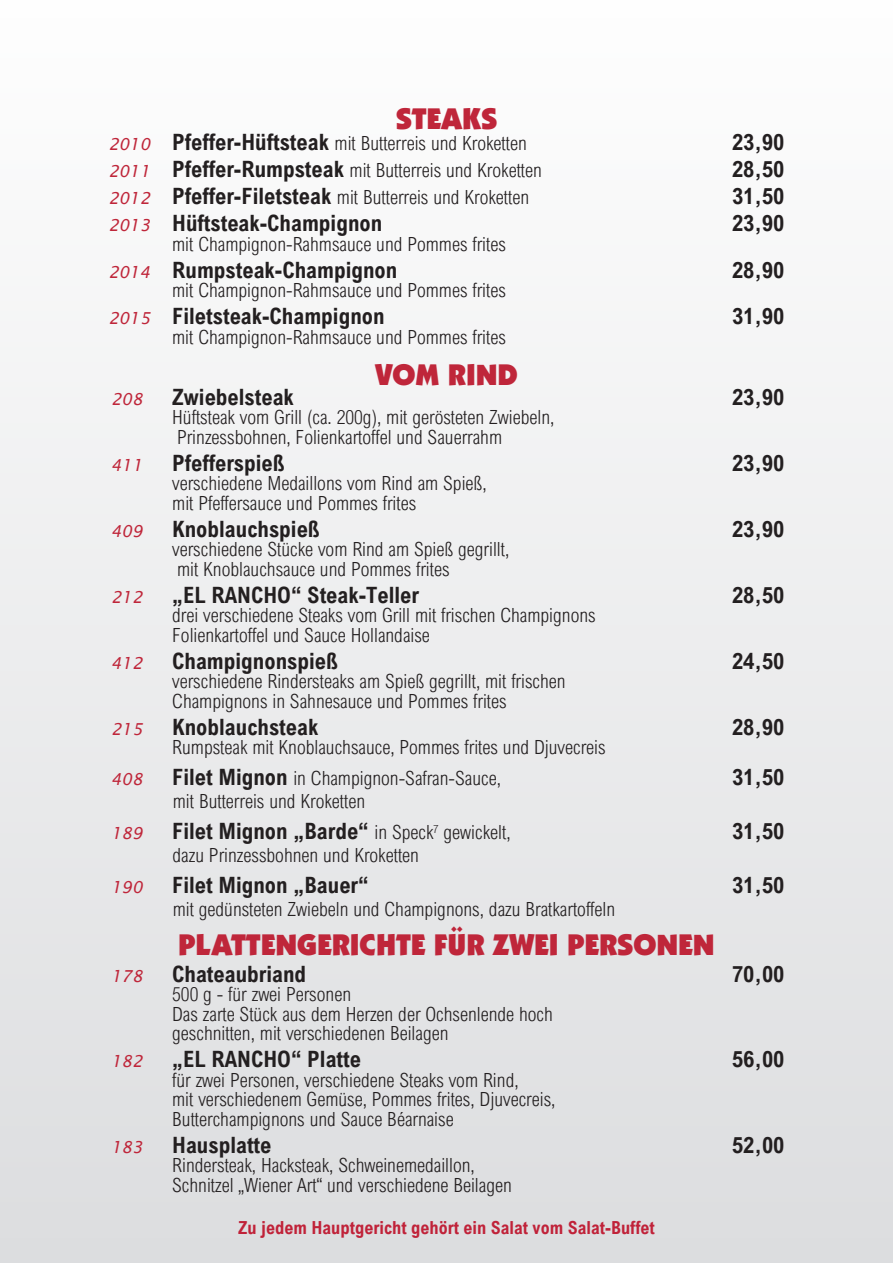
<style>
.page{position:relative;width:893px;height:1263px;background:#fff}
.page>*{position:absolute;margin:0;border:0;box-sizing:border-box;transform-origin:0 0}
.t1{font:900 30px "Kabel IT Cby BT";color:#bf263a}
.t2{font:700 22.5px "Arial Nova Cond";color:#231f20}
.t3{font:300 19.5px/19.5px "Arial Nova Cond";color:#231f20}
.t4{font:700 18px "Arial Nova Cond";color:#c02239}
.t5{font:italic 16.5px "Lucida Sans";color:#bf263a}
.s1{font-family:"Lucida Sans";font-weight:400;font-style:italic;font-size:16.5px;color:#bf263a}
.s2{font-weight:700;font-size:22.5px}
.s3{font-weight:300;font-size:19.5px}
</style>
<div class="page">
<div style="left:0;top:0;width:893px;height:1263px;background:linear-gradient(to bottom,#fefefe,#dcdddf)"></div>
<hr style="left:892px;top:0;width:1px;height:1263px;background:#dcdddf">
<h1 class="t1" style="left:396px;top:100px;width:103px">STEAKS</h1>
<p class="t3" style="left:108px;top:133px;width:420px"><span class="s1">2010</span> <span class="s2">Pfeffer-Hüftsteak</span> mit Butterreis und Kroketten</p>
<p class="t2" style="left:732px;top:128px;width:54px">23,90</p>
<p class="t3" style="left:108px;top:160px;width:435px"><span class="s1">2011</span> <span class="s2">Pfeffer-Rumpsteak</span> mit Butterreis und Kroketten</p>
<p class="t2" style="left:732px;top:155px;width:54px">28,50</p>
<p class="t3" style="left:108px;top:187px;width:422px"><span class="s1">2012</span> <span class="s2">Pfeffer-Filetsteak</span> mit Butterreis und Kroketten</p>
<p class="t2" style="left:732px;top:182px;width:54px">31,50</p>
<p class="t2" style="left:108px;top:209px;width:275px"><span class="s1">2013</span> Hüftsteak-Champignon</p>
<p class="t2" style="left:732px;top:209px;width:54px">23,90</p>
<p class="t3" style="left:172px;top:234px;width:335px">mit Champignon-Rahmsauce und Pommes frites</p>
<p class="t2" style="left:108px;top:255px;width:290px"><span class="s1">2014</span> Rumpsteak-Champignon</p>
<p class="t2" style="left:732px;top:255px;width:54px">28,90</p>
<p class="t3" style="left:172px;top:280px;width:335px">mit Champignon-Rahmsauce und Pommes frites</p>
<p class="t2" style="left:108px;top:302px;width:278px"><span class="s1">2015</span> Filetsteak-Champignon</p>
<p class="t2" style="left:732px;top:302px;width:54px">31,90</p>
<p class="t3" style="left:172px;top:327px;width:335px">mit Champignon-Rahmsauce und Pommes frites</p>
<h1 class="t1" style="left:375px;top:356px;width:144px">VOM RIND</h1>
<p class="t5" style="left:111px;top:389px;width:33px">208</p>
<p class="t2" style="left:172px;top:383px;width:123px">Zwiebelsteak</p>
<p class="t2" style="left:732px;top:383px;width:54px">23,90</p>
<p class="t3" style="left:172px;top:407px;width:384px">Hüftsteak vom Grill (ca. 200g), mit gerösteten Zwiebeln,<br>Prinzessbohnen, Folienkartoffel und Sauerrahm</p>
<p class="t5" style="left:111px;top:455px;width:33px">411</p>
<p class="t2" style="left:172px;top:449px;width:114px">Pfefferspieß</p>
<p class="t2" style="left:732px;top:449px;width:54px">23,90</p>
<p class="t3" style="left:172px;top:473px;width:316px">verschiedene Medaillons vom Rind am Spieß, mit Pfeffersauce und Pommes frites</p>
<p class="t5" style="left:111px;top:521px;width:33px">409</p>
<p class="t2" style="left:172px;top:515px;width:149px">Knoblauchspieß</p>
<p class="t2" style="left:732px;top:515px;width:54px">23,90</p>
<p class="t3" style="left:172px;top:539px;width:339px">verschiedene Stücke vom Rind am Spieß gegrillt, mit Knoblauchsauce und Pommes frites</p>
<p class="t5" style="left:111px;top:587px;width:33px">212</p>
<p class="t2" style="left:172px;top:581px;width:248px">„EL RANCHO“ Steak-Teller</p>
<p class="t2" style="left:732px;top:581px;width:54px">28,50</p>
<p class="t3" style="left:172px;top:605px;width:425px">drei verschiedene Steaks vom Grill mit frischen Champignons<br>Folienkartoffel und Sauce Hollandaise</p>
<p class="t5" style="left:111px;top:653px;width:33px">412</p>
<p class="t2" style="left:172px;top:647px;width:167px">Champignonspieß</p>
<p class="t2" style="left:732px;top:647px;width:54px">24,50</p>
<p class="t3" style="left:172px;top:671px;width:395px">verschiedene Rindersteaks am Spieß gegrillt, mit frischen<br>Champignons in Sahnesauce und Pommes frites</p>
<p class="t5" style="left:111px;top:719px;width:33px">215</p>
<p class="t2" style="left:172px;top:713px;width:148px">Knoblauchsteak</p>
<p class="t2" style="left:732px;top:713px;width:54px">28,90</p>
<p class="t3" style="left:172px;top:737px;width:435px">Rumpsteak mit Knoblauchsauce, Pommes frites und Djuvecreis</p>
<p class="t5" style="left:111px;top:770px;width:33px">408</p>
<p class="t3" style="left:172px;top:768px;width:330px"><span class="s2">Filet Mignon</span> in Champignon-Safran-Sauce,</p>
<p class="t2" style="left:732px;top:763px;width:54px">31,50</p>
<p class="t3" style="left:173px;top:791px;width:194px">mit Butterreis und Kroketten</p>
<p class="t5" style="left:111px;top:824px;width:33px">189</p>
<p class="t2" style="left:172px;top:817px;width:340px">Filet Mignon „Barde“ <span class="s3">in Speck</span><sup>7</sup> <span class="s3">gewickelt,</span></p>
<p class="t2" style="left:732px;top:817px;width:54px">31,50</p>
<p class="t3" style="left:172px;top:845px;width:248px">dazu Prinzessbohnen und Kroketten</p>
<p class="t5" style="left:111px;top:878px;width:33px">190</p>
<p class="t2" style="left:172px;top:871px;width:198px">Filet Mignon „Bauer“</p>
<p class="t2" style="left:732px;top:871px;width:54px">31,50</p>
<p class="t3" style="left:173px;top:898px;width:444px">mit gedünsteten Zwiebeln und Champignons, dazu Bratkartoffeln</p>
<h1 class="t1" style="left:178px;top:926px;width:538px">PLATTENGERICHTE FÜR ZWEI PERSONEN</h1>
<p class="t5" style="left:111px;top:966px;width:33px">178</p>
<p class="t2" style="left:172px;top:959px;width:136px">Chateaubriand</p>
<p class="t2" style="left:732px;top:959px;width:54px">70,00</p>
<p class="t3" style="left:172px;top:984px;width:382px">500 g - für zwei Personen<br>Das zarte Stück aus dem Herzen der Ochsenlende hoch geschnitten, mit verschiedenen Beilagen</p>
<p class="t5" style="left:111px;top:1052px;width:33px">182</p>
<p class="t2" style="left:172px;top:1045px;width:190px">„EL RANCHO“ Platte</p>
<p class="t2" style="left:732px;top:1045px;width:54px">56,00</p>
<p class="t3" style="left:172px;top:1070px;width:385px">für zwei Personen, verschiedene Steaks vom Rind,<br>mit verschiedenem Gemüse, Pommes frites, Djuvecreis,<br>Butterchampignons und Sauce Béarnaise</p>
<p class="t5" style="left:111px;top:1137px;width:33px">183</p>
<p class="t2" style="left:172px;top:1130px;width:101px">Hausplatte</p>
<p class="t2" style="left:732px;top:1130px;width:54px">52,00</p>
<p class="t3" style="left:172px;top:1155px;width:341px">Rindersteak, Hacksteak, Schweinemedaillon,<br>Schnitzel „Wiener Art“ und verschiedene Beilagen</p>
<p class="t4" style="left:238px;top:1216px;width:418px">Zu jedem Hauptgericht gehört ein Salat vom Salat-Buffet</p>
</div>
